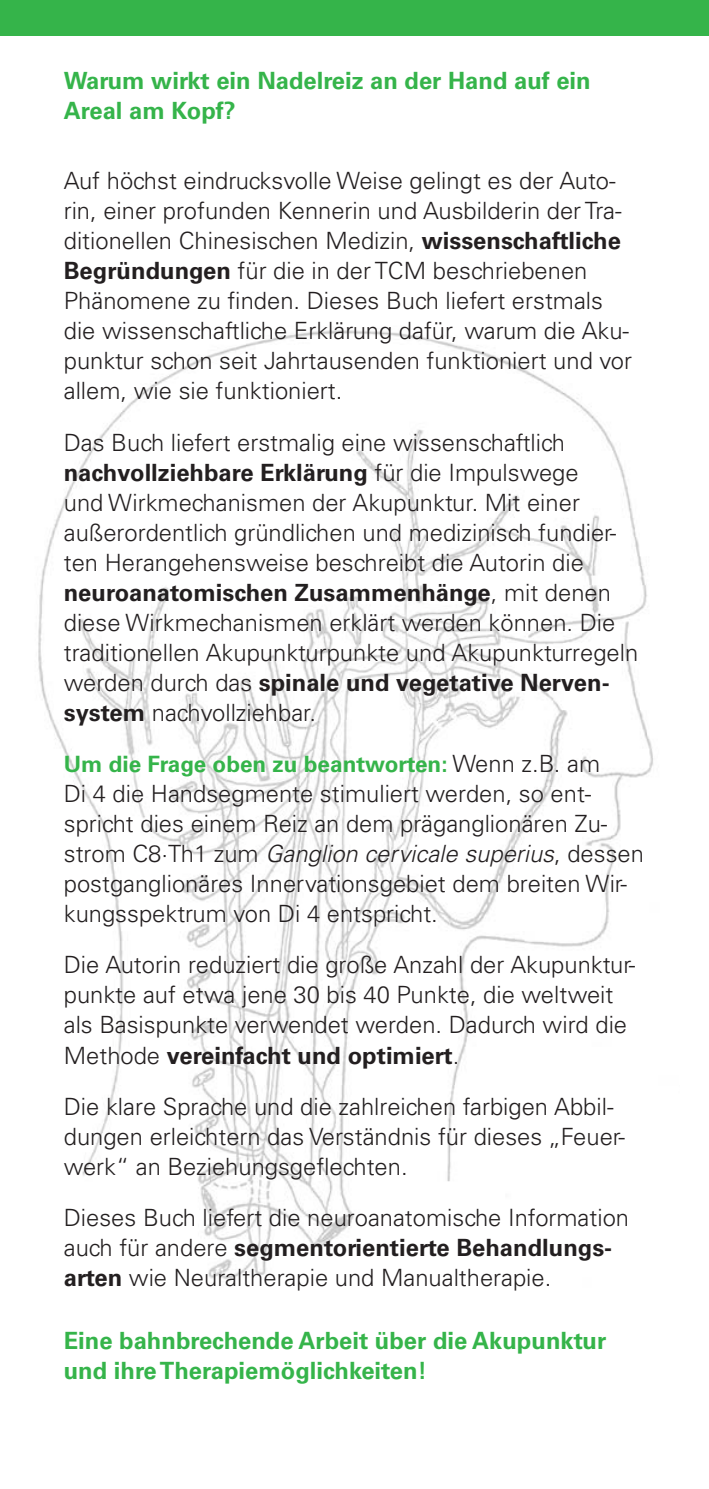
<style>
.page{position:relative;width:709px;height:1489px;background:#fff}
.page>*{position:absolute;margin:0;border:0;box-sizing:border-box;transform-origin:0 0}
.t1{font:300 23.75px/30px "Univers LT";color:#231f20}
.t2{font:700 23.75px/30px "Univers LT";color:#35b44a}
.t3{font:700 22.5px "Univers LT";color:#35b44a}
.s1{font-weight:700}
.s2{font-weight:300;font-size:23.75px;color:#231f20}
.s3{font-style:italic}
</style>
<div class="page">
<img style="left:38px;top:330px;width:615px;height:949px">
<div style="left:0;top:0;width:709px;height:35px;background:#35b44a"></div>
<p class="t2" style="left:64px;top:66px;width:528px">Warum wirkt ein Nadelreiz an der Hand auf ein<br>Areal am Kopf?</p>
<p class="t1" style="left:64px;top:166px;width:569px">Auf höchst eindrucksvolle Weise gelingt es der Auto&shy;rin, einer profunden Kennerin und Ausbilderin der Tra&shy;ditionellen Chinesischen Medizin, <span class="s1">wissenschaftliche Begründungen</span> für die in der TCM beschriebenen Phänomene zu finden. Dieses Buch liefert erstmals die wissenschaftliche Erklärung dafür, warum die Aku&shy;punktur schon seit Jahrtausenden funktioniert und vor allem, wie sie funktioniert.</p>
<p class="t1" style="left:64px;top:427px;width:576px">Das Buch liefert erstmalig eine wissenschaftlich <span class="s1">nachvollziehbare Erklärung</span> für die Impulswege<br>und Wirkmechanismen der Akupunktur. Mit einer außerordentlich gründlichen und medizinisch fundier&shy;ten Herangehensweise beschreibt die Autorin die <span class="s1">neuroanatomischen Zusammenhänge</span>, mit denen diese Wirkmechanismen erklärt werden können. Die traditionellen Akupunkturpunkte und Akupunkturregeln werden durch das <span class="s1">spinale und vegetative Nerven&shy;system</span> nachvollziehbar.</p>
<p class="t3" style="left:64px;top:751px;width:538px">Um die Frage oben zu beantworten: <span class="s2">Wenn z.B. am</span></p>
<p class="t1" style="left:64px;top:778px;width:581px">Di 4 die Handsegmente stimuliert werden, so ent&shy;spricht dies einem Reiz an dem präganglionären Zu&shy;strom C8·Th1 zum <span class="s3">Ganglion cervicale superius</span>, dessen postganglionäres Innervationsgebiet dem breiten Wir&shy;kungsspektrum von Di 4 entspricht.</p>
<p class="t1" style="left:64px;top:950px;width:573px">Die Autorin reduziert die große Anzahl der Akupunktur&shy;punkte auf etwa jene 30 bis 40 Punkte, die weltweit als Basispunkte verwendet werden. Dadurch wird die Methode <span class="s1">vereinfacht und optimiert</span>.</p>
<p class="t1" style="left:64px;top:1091px;width:562px">Die klare Sprache und die zahlreichen farbigen Abbil&shy;dungen erleichtern das Verständnis für dieses „Feuer&shy;werk“ an Beziehungsgeflechten.</p>
<p class="t1" style="left:64px;top:1202px;width:567px">Dieses Buch liefert die neuroanatomische Information auch für andere <span class="s1">segmentorientierte Behandlungs&shy;arten</span> wie Neuraltherapie und Manualtherapie.</p>
<p class="t2" style="left:64px;top:1325px;width:544px">Eine bahnbrechende Arbeit über die Akupunktur und ihre Therapiemöglichkeiten!</p>
</div>
